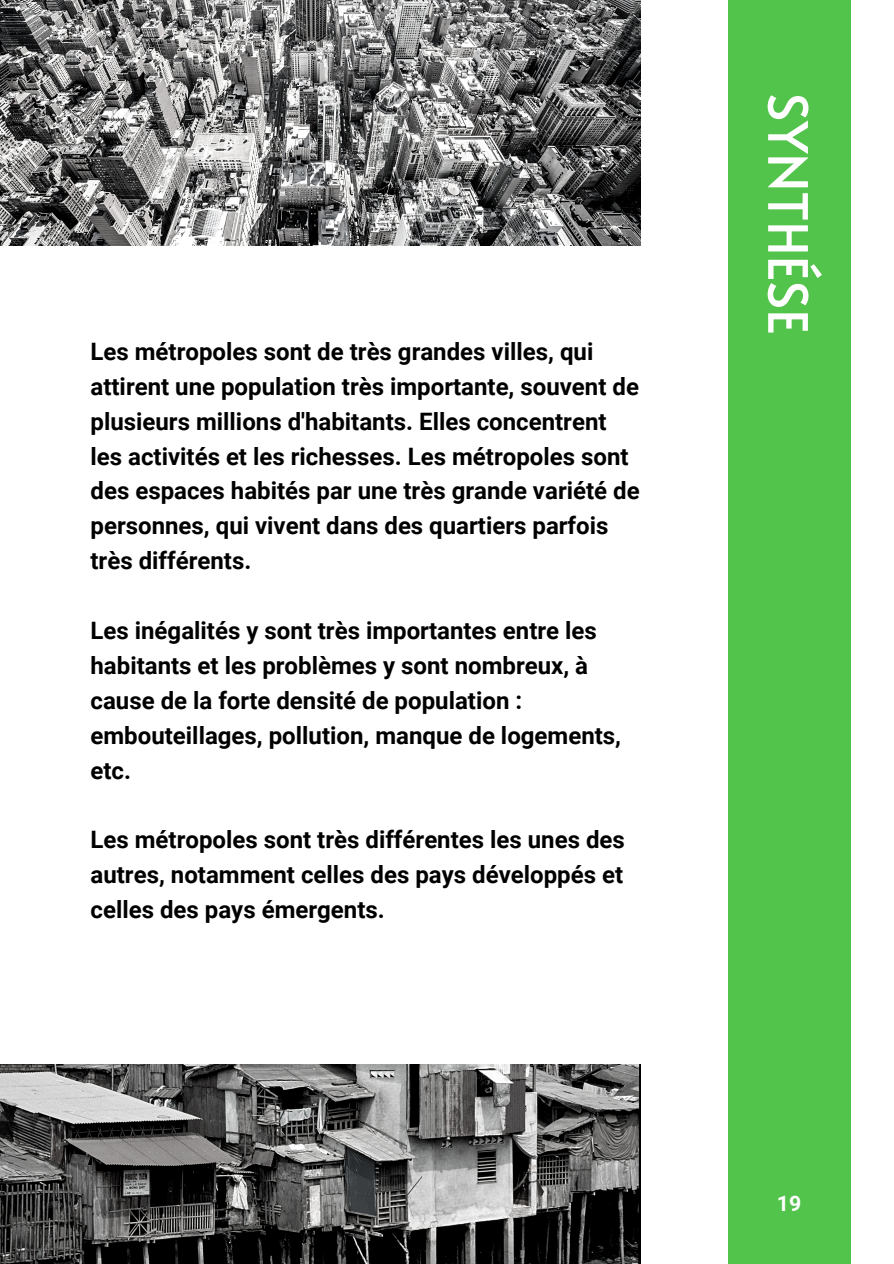
<style>
.page{position:relative;width:894px;height:1264px;background:#fff}
.page>*{position:absolute;margin:0;border:0;box-sizing:border-box;transform-origin:0 0}
.t1{font:54px "Alata";color:#fff}
.t2{font:700 24px/34.8px "Roboto";color:#000001}
.t3{font:700 21.3px "Roboto";color:#fff}
</style>
<div class="page">
<img style="left:0;top:1064px;width:640px;height:199px">
<img style="left:0;top:0;width:640px;height:246px">
<div style="left:727px;top:0;width:123px;height:1263px;background:#53c44b"></div>
<p class="t2" style="left:90px;top:334px;width:550px">Les métropoles sont de très grandes villes, qui attirent une population très importante, souvent de plusieurs millions d'habitants. Elles concentrent les activités et les richesses. Les métropoles sont des espaces habités par une très grande variété de personnes, qui vivent dans des quartiers parfois très différents.</p>
<p class="t2" style="left:90px;top:613px;width:532px">Les inégalités y sont très importantes entre les habitants et les problèmes y sont nombreux, à cause de la forte densité de population : embouteillages, pollution, manque de logements, etc.</p>
<p class="t2" style="left:90px;top:822px;width:535px;text-align:justify">Les métropoles sont très différentes les unes des autres, notamment celles des pays développés et celles des pays émergents.</p>
<h1 class="t1" style="left:827px;top:93px;width:243px;rotate:90deg">SYNTHÉSE</h1>
<p class="t3" style="left:776px;top:1190px;width:26px">19</p>
</div>
